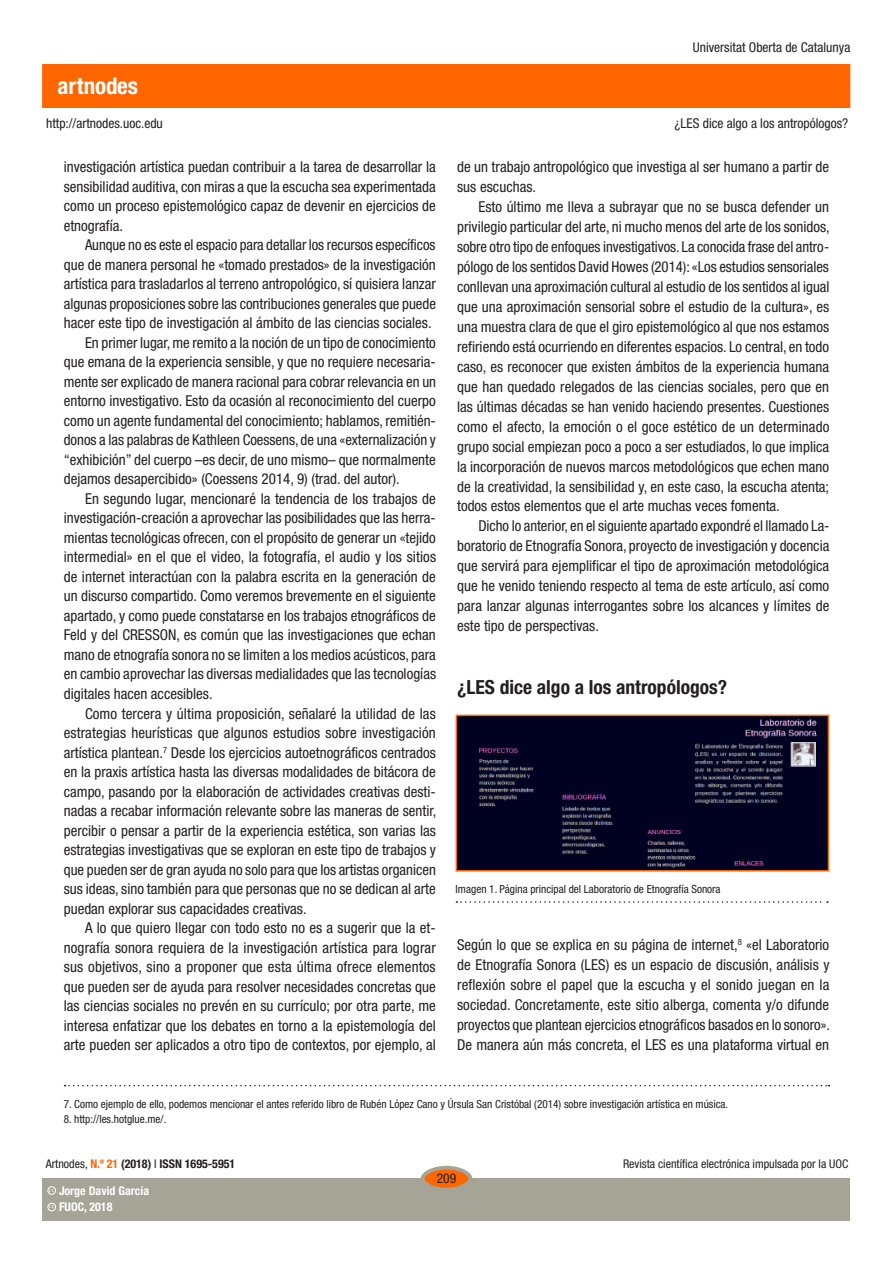
<style>
.page{position:relative;width:893px;height:1263px;background:#fff}
.page>*{position:absolute;margin:0;border:0;box-sizing:border-box;transform-origin:0 0}
.t1{font:700 condensed 22.95px "Helvetica Neue LT Std";color:#fff}
.SUBTITOLS{font:700 condensed 19.5px "Helvetica Neue LT Std";color:#231f20}
.text_general{font:condensed 15px/19.5px "Helvetica Neue LT Std";color:#231f20;text-align:justify}
.text_general_primerp{font:condensed 15px/20px "Helvetica Neue LT Std";color:#231f20;text-align:justify}
.t2{font:condensed 13.5px "Helvetica Neue LT Std";color:#231f20}
.t3{font:condensed 12px "Helvetica Neue LT Std";color:#231f20}
.t4{font:700 condensed 12px "Helvetica Neue LT Std";color:#231f20}
.t5{font:700 condensed 12px "Helvetica Neue LT Std";color:#fff}
._04_NOTAS1{font:condensed 11.25px "Helvetica Neue LT Std";color:#231f20}
.PEUSDEFOTO{font:condensed 11.25px "Helvetica Neue LT Std";color:#231f20}
._05_NOTASRESTO{font:condensed 11.25px "Helvetica Neue LT Std";color:#231f20}
.t6{font:600 3.9px "Adobe Caslon Pro";color:#fff}
.s1{font-weight:400}
.s2{color:#f60}
</style>
<div class="page">
<div style="left:43px;top:65px;width:807px;height:42px;background:#f60"></div>
<div style="left:43px;top:1178px;width:807px;height:42px;background:#a6a397"></div>
<div style="left:422px;top:1168px;width:48px;height:21px;background:#f60;border-radius:50%"></div>
<div style="left:421px;top:1166px;width:51px;height:25px;border:4px solid #a6a397;border-radius:50%"></div>
<div style="left:48px;top:1203px;width:8px;height:8px;border:1px solid #fff;border-radius:50%"></div>
<div style="left:48px;top:1186px;width:8px;height:8px;border:1px solid #fff;border-radius:50%"></div>
<svg style="left:65px;top:1085px;width:764px;height:1px"></svg>
<img style="left:459px;top:718px;width:367px;height:150px">
<div style="left:456px;top:715px;width:373px;height:156px;border:2px solid #f60"></div>
<svg style="left:456px;top:901px;width:372px;height:2px"></svg>
<h1 class="t1" style="left:58px;top:72px;width:82px">artnodes</h1>
<p class="t2" style="left:46px;top:115px;width:118px">http://artnodes.uoc.edu</p>
<p class="text_general" style="left:64px;top:157px;width:374px">investigación artística puedan contribuir a la tarea de desarrollar la sensibilidad auditiva, con miras a que la escucha sea experimentada como un proceso epistemológico capaz de devenir en ejercicios de etnografía.</p>
<p class="text_general" style="left:64px;top:235px;width:374px;text-indent:21px">Aunque no es este el espacio para detallar los recursos específicos que de manera personal he «tomado prestados» de la investigación artística para trasladarlos al terreno antropológico, sí quisiera lanzar algunas proposiciones sobre las contribuciones generales que puede hacer este tipo de investigación al ámbito de las ciencias sociales.</p>
<p class="text_general" style="left:64px;top:333px;width:374px;text-indent:21px">En primer lugar, me remito a la noción de un tipo de conocimiento que emana de la experiencia sensible, y que no requiere necesaria&shy;mente ser explicado de manera racional para cobrar relevancia en un entorno investigativo. Esto da ocasión al reconocimiento del cuerpo como un agente fundamental del conocimiento; hablamos, remitién&shy;donos a las palabras de Kathleen Coessens, de una «externalización y “exhibición” del cuerpo –es decir, de uno mismo– que normalmente dejamos desapercibido» (Coessens 2014, 9) (trad. del autor).</p>
<p class="text_general" style="left:64px;top:489px;width:374px;text-indent:21px">En segundo lugar, mencionaré la tendencia de los trabajos de investigación-creación a aprovechar las posibilidades que las herra&shy;mientas tecnológicas ofrecen, con el propósito de generar un «tejido intermedial» en el que el video, la fotografía, el audio y los sitios de internet interactúan con la palabra escrita en la generación de un discurso compartido. Como veremos brevemente en el siguiente apartado, y como puede constatarse en los trabajos etnográficos de Feld y del CRESSON, es común que las investigaciones que echan mano de etnografía sonora no se limiten a los medios acústicos, para en cambio aprovechar las diversas medialidades que las tecnologías digitales hacen accesibles.</p>
<p class="text_general" style="left:64px;top:703px;width:374px;text-indent:21px">Como tercera y última proposición, señalaré la utilidad de las estrategias heurísticas que algunos estudios sobre investigación artística plantean.<sup>7</sup> Desde los ejercicios autoetnográficos centrados en la praxis artística hasta las diversas modalidades de bitácora de campo, pasando por la elaboración de actividades creativas desti&shy;nadas a recabar información relevante sobre las maneras de sentir, percibir o pensar a partir de la experiencia estética, son varias las estrategias investigativas que se exploran en este tipo de trabajos y que pueden ser de gran ayuda no solo para que los artistas organicen sus ideas, sino también para que personas que no se dedican al arte puedan explorar sus capacidades creativas.</p>
<p class="text_general" style="left:64px;top:918px;width:374px;text-indent:21px">A lo que quiero llegar con todo esto no es a sugerir que la et&shy;nografía sonora requiera de la investigación artística para lograr sus objetivos, sino a proponer que esta última ofrece elementos que pueden ser de ayuda para resolver necesidades concretas que las ciencias sociales no prevén en su currículo; por otra parte, me interesa enfatizar que los debates en torno a la epistemología del arte pueden ser aplicados a otro tipo de contextos, por ejemplo, al</p>
<p class="t2" style="left:693px;top:40px;width:159px">Universitat Oberta de Catalunya</p>
<p class="t2" style="left:675px;top:115px;width:175px">¿LES dice algo a los antropólogos?</p>
<p class="text_general" style="left:457px;top:157px;width:374px;line-height:20px">de un trabajo antropológico que investiga al ser humano a partir de sus escuchas.</p>
<p class="text_general" style="left:457px;top:197px;width:374px;line-height:20px;text-indent:21px">Esto último me lleva a subrayar que no se busca defender un privilegio particular del arte, ni mucho menos del arte de los sonidos, sobre otro tipo de enfoques investigativos. La conocida frase del antro&shy;pólogo de los sentidos David Howes (2014): «Los estudios sensoriales conllevan una aproximación cultural al estudio de los sentidos al igual que una aproximación sensorial sobre el estudio de la cultura», es una muestra clara de que el giro epistemológico al que nos estamos refiriendo está ocurriendo en diferentes espacios. Lo central, en todo caso, es reconocer que existen ámbitos de la experiencia humana que han quedado relegados de las ciencias sociales, pero que en las últimas décadas se han venido haciendo presentes. Cuestiones como el afecto, la emoción o el goce estético de un determinado grupo social empiezan poco a poco a ser estudiados, lo que implica la incorporación de nuevos marcos metodológicos que echen mano de la creatividad, la sensibilidad y, en este caso, la escucha atenta; todos estos elementos que el arte muchas veces fomenta.</p>
<p class="text_general" style="left:457px;top:516px;width:374px;line-height:20px;text-indent:21px">Dicho lo anterior, en el siguiente apartado expondré el llamado La&shy;boratorio de Etnografía Sonora, proyecto de investigación y docencia que servirá para ejemplificar el tipo de aproximación metodológica que he venido teniendo respecto al tema de este artículo, así como para lanzar algunas interrogantes sobre los alcances y límites de este tipo de perspectivas.</p>
<p class="SUBTITOLS" style="left:457px;top:675px;width:272px">¿LES dice algo a los antropólogos?</p>
<p class="PEUSDEFOTO" style="left:456px;top:882px;width:266px">Imagen 1. Página principal del Laboratorio de Etnografía Sonora</p>
<p class="text_general_primerp" style="left:457px;top:935px;width:374px">Según lo que se explica en su página de internet,<sup>8</sup> «el Laboratorio de Etnografía Sonora (LES) es un espacio de discusión, análisis y reflexión sobre el papel que la escucha y el sonido juegan en la sociedad. Concretamente, este sitio alberga, comenta y/o difunde proyectos que plantean ejercicios etnográficos basados en lo sonoro».<br>De manera aún más concreta, el LES es una plataforma virtual en</p>
<p class="_04_NOTAS1" style="left:64px;top:1097px;width:666px">7. Como ejemplo de ello, podemos mencionar el antes referido libro de Rubén López Cano y Úrsula San Cristóbal (2014) sobre investigación artística en música.</p>
<p class="_05_NOTASRESTO" style="left:64px;top:1112px;width:104px">8. http://les.hotglue.me/.</p>
<p class="t4" style="left:46px;top:1157px;width:191px"><span class="s1">Artnodes,</span> <span class="s2">N.º 21</span> (2018) <span class="s1">I</span> ISSN 1695-5951</p>
<p class="t6" style="left:49px;top:1205px;width:7px">CC</p>
<p class="t5" style="left:59px;top:1200px;width:55px">FUOC, 2018</p>
<p class="t5" style="left:59px;top:1183px;width:92px">Jorge David García</p>
<p class="t6" style="left:49px;top:1188px;width:7px">CC</p>
<p class="t2" style="left:437px;top:1171px;width:21px">209</p>
<p class="t3" style="left:623px;top:1157px;width:227px">Revista científica electrónica impulsada por la UOC</p>
</div>
